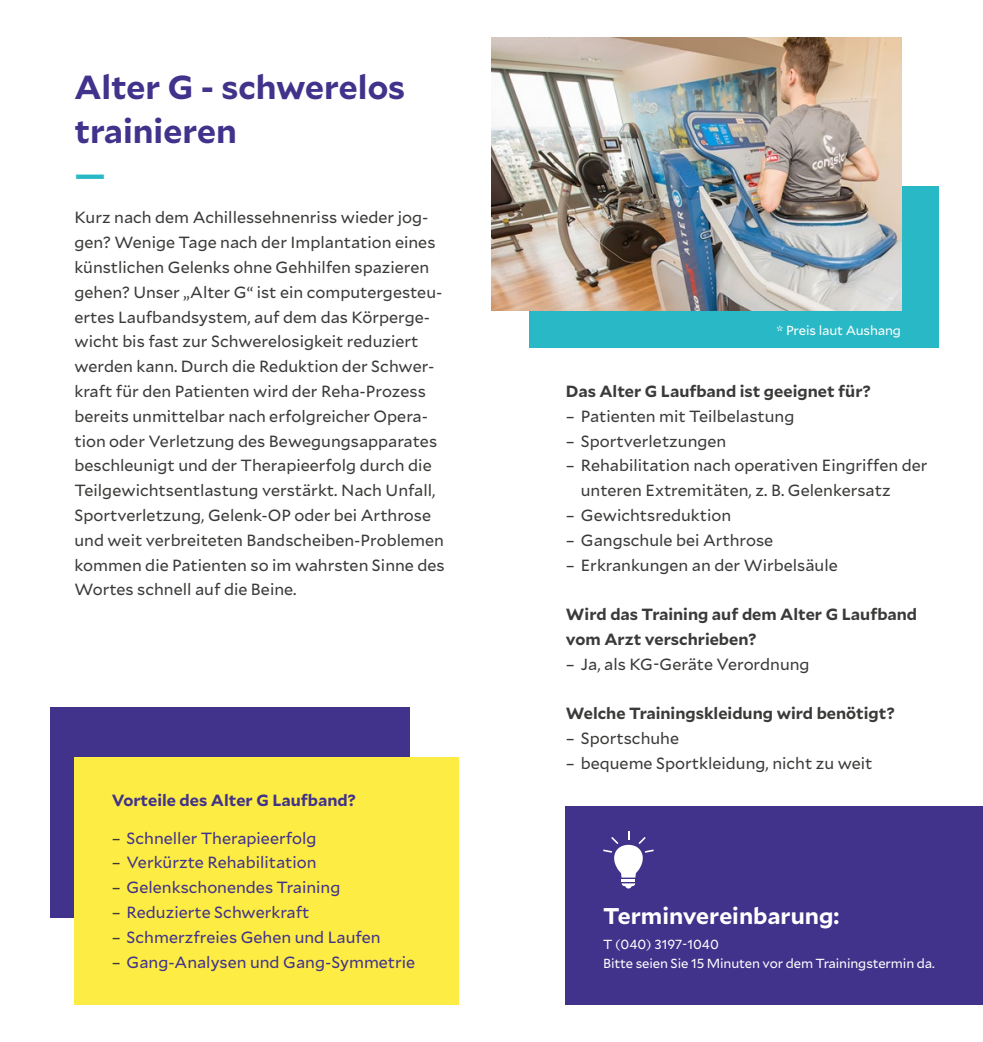
<style>
.page{position:relative;width:983px;height:1042px;background:#fff}
.page>*{position:absolute;margin:0;border:0;box-sizing:border-box;transform-origin:0 0}
.t1{font:700 33.25px/43.4px "Mallory";color:#41328b}
.t2{font:700 33.25px "Mallory";color:#29b8c5}
.t3{font:700 22.75px "Mallory";color:#fff}
.t4{font:16.1px/24.8px "Mallory";color:#3a3a39}
.t5{font:16.1px "Mallory";color:#41328b}
.t6{font:700 16.1px/24.8px "Mallory";color:#3a3a39}
.t7{font:700 16.1px "Mallory";color:#41328b}
.t8{font:13.12px/18.6px "Mallory";letter-spacing:-.01em;color:#fff}
.s1{color:#3a3a39}
</style>
<div class="page">
<div style="left:50px;top:707px;width:359px;height:211px;background:#41328b"></div>
<div style="left:528px;top:186px;width:410px;height:161px;background:#29b8c5"></div>
<img style="left:491px;top:37px;width:409px;height:273px">
<div style="left:566px;top:806px;width:416px;height:199px;background:#41328b"></div>
<hr style="left:621px;top:879px;width:14px;height:3px;background:#fff">
<svg style="left:621px;top:883px;width:14px;height:6px"></svg>
<svg style="left:603px;top:831px;width:50px;height:46px"></svg>
<div style="left:74px;top:756px;width:385px;height:248px;background:#fcec43"></div>
<h1 class="t1" style="left:74px;top:64px;width:332px">Alter G - schwerelos trainieren</h1>
<h1 class="t2" style="left:74px;top:149px;width:33px">—</h1>
<p class="t4" style="left:74px;top:204px;width:371px">Kurz nach dem Achillessehnenriss wieder jog&shy;gen? Wenige Tage nach der Implantation eines künstlichen Gelenks ohne Gehhilfen spazieren gehen? Unser „Alter G“ ist ein computergesteu&shy;ertes Laufbandsystem, auf dem das Körperge&shy;wicht bis fast zur Schwerelosigkeit reduziert werden kann. Durch die Reduktion der Schwer&shy;kraft für den Patienten wird der Reha-Prozess bereits unmittelbar nach erfolgreicher Opera&shy;tion oder Verletzung des Bewegungsapparates beschleunigt und der Therapieerfolg durch die Teilgewichtsentlastung verstärkt. Nach Unfall, Sportverletzung, Gelenk-OP oder bei Arthrose und weit verbreiteten Bandscheiben-Problemen kommen die Patienten so im wahrsten Sinne des Wortes schnell auf die Beine.</p>
<p class="t7" style="left:112px;top:788px;width:245px">Vorteile des Alter G Laufband?</p>
<p class="t5" style="left:112px;top:826px;width:206px"><span class="s1">–</span> Schneller Therapieerfolg</p>
<p class="t5" style="left:112px;top:851px;width:206px"><span class="s1">–</span> Verkürzte Rehabilitation</p>
<p class="t5" style="left:112px;top:876px;width:230px"><span class="s1">–</span> Gelenkschonendes Training</p>
<p class="t5" style="left:112px;top:900px;width:199px"><span class="s1">–</span> Reduzierte Schwerkraft</p>
<p class="t5" style="left:112px;top:925px;width:270px"><span class="s1">–</span> Schmerzfreies Gehen und Laufen</p>
<p class="t5" style="left:112px;top:950px;width:305px"><span class="s1">–</span> Gang-Analysen und Gang-Symmetrie</p>
<p class="t8" style="left:776px;top:320px;width:126px">* Preis laut Aushang</p>
<p class="t6" style="left:566px;top:378px;width:306px">Das Alter G Laufband ist geeignet für?</p>
<p class="t4" style="left:566px;top:403px;width:230px">– Patienten mit Teilbelastung</p>
<p class="t4" style="left:566px;top:427px;width:162px">– Sportverletzungen</p>
<p class="t4" style="left:580px;top:452px;width:348px;text-indent:-15px">– Rehabilitation nach operativen Eingriffen der unteren Extremitäten, z. B. Gelenkersatz</p>
<p class="t4" style="left:566px;top:502px;width:167px">– Gewichtsreduktion</p>
<p class="t4" style="left:566px;top:527px;width:209px">– Gangschule bei Arthrose</p>
<p class="t4" style="left:566px;top:551px;width:273px">– Erkrankungen an der Wirbelsäule</p>
<p class="t6" style="left:566px;top:601px;width:352px">Wird das Training auf dem Alter G Laufband vom Arzt verschrieben?</p>
<p class="t4" style="left:566px;top:651px;width:245px">– Ja, als KG-Geräte Verordnung</p>
<p class="t6" style="left:566px;top:700px;width:330px">Welche Trainingskleidung wird benötigt?</p>
<p class="t4" style="left:566px;top:725px;width:115px">– Sportschuhe</p>
<p class="t4" style="left:566px;top:750px;width:308px">– bequeme Sportkleidung, nicht zu weit</p>
<h2 class="t3" style="left:603px;top:899px;width:238px">Terminvereinbarung:</h2>
<p class="t8" style="left:603px;top:934px;width:333px">T (040) 3197-1040<br>Bitte seien Sie 15 Minuten vor dem Trainingstermin da.</p>
</div>
